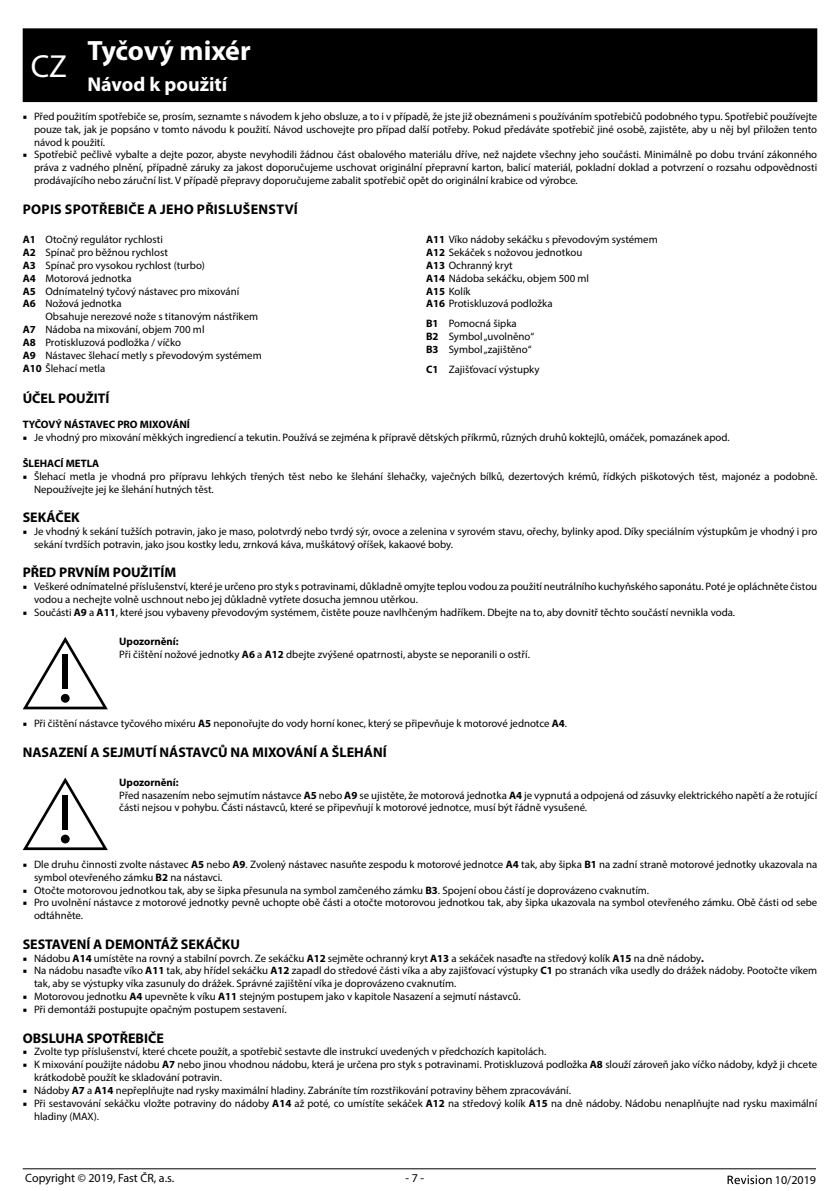
<style>
.page{position:relative;width:840px;height:1191px;background:#fff}
.page>*{position:absolute;margin:0;border:0;box-sizing:border-box;transform-origin:0 0}
.t1{font:32px "Myriad Pro";color:#fff}
.t2{font:700 28px "Myriad Pro";letter-spacing:-.01em;color:#fff}
.t3{font:700 20px "Myriad Pro";color:#fff}
.t4{font:700 14px "Myriad Pro";color:#000}
.t5{font:700 14px "Myriad Pro";letter-spacing:.02em;color:#000}
.t6{font:12px "Myriad Pro";color:#000}
.t7{font:10.8px/12.8px "Myriad Pro";color:#000}
.t8{font:700 10.8px "Myriad Pro";color:#000}
.s1{font-family:"Minion Pro"}
.s2{font-weight:700}
</style>
<div class="page">
<hr style="left:23px;top:1168px;width:792px;height:1px;background:#000">
<svg style="left:727px;top:1175px;width:44px;height:9px"></svg>
<div style="left:23px;top:28px;width:793px;height:74px;background:#000"></div>
<svg style="left:23px;top:637px;width:85px;height:72px"></svg>
<div style="left:62px;top:654px;width:6px;height:35px;background:#000"></div>
<div style="left:61px;top:694px;width:9px;height:8px;background:#000;border-radius:50%"></div>
<svg style="left:23px;top:777px;width:85px;height:73px"></svg>
<div style="left:62px;top:795px;width:6px;height:35px;background:#000"></div>
<div style="left:61px;top:834px;width:9px;height:9px;background:#000;border-radius:50%"></div>
<h2 class="t2" style="left:87px;top:35px;width:165px">Tyčový mixér</h2>
<h3 class="t3" style="left:87px;top:74px;width:141px">Návod k použití</h3>
<p class="t7" style="left:34px;top:110px;width:784px;text-align:justify;text-indent:-11px"><span class="s1">■</span> Před použitím spotřebiče se, prosím, seznamte s návodem k jeho obsluze, a to i v případě, že jste již obeznámeni s používáním spotřebičů podobného typu. Spotřebič používejte pouze tak, jak je popsáno v tomto návodu k použití. Návod uschovejte pro případ další potřeby. Pokud předáváte spotřebič jiné osobě, zajistěte, aby u něj byl přiložen tento návod k použití.</p>
<p class="t7" style="left:34px;top:149px;width:784px;text-align:justify;text-indent:-11px"><span class="s1">■</span> Spotřebič pečlivě vybalte a dejte pozor, abyste nevyhodili žádnou část obalového materiálu dříve, než najdete všechny jeho součásti. Minimálně po dobu trvání zákonného práva z vadného plnění, případně záruky za jakost doporučujeme uschovat originální přepravní karton, balicí materiál, pokladní doklad a potvrzení o rozsahu odpovědnosti prodávajícího nebo záruční list. V případě přepravy doporučujeme zabalit spotřebič opět do originální krabice od výrobce.</p>
<p class="t5" style="left:23px;top:201px;width:276px">POPIS SPOTŘEBIČE A JEHO PŘISLUŠENSTVÍ</p>
<p class="t7" style="left:23px;top:233px;width:218px"><span class="s2">A1</span> Otočný regulátor rychlosti<br><span class="s2">A2</span> Spínač pro běžnou rychlost<br><span class="s2">A3</span> Spínač pro vysokou rychlost (turbo)<br><span class="s2">A4</span> Motorová jednotka<br><span class="s2">A5</span> Odnímatelný tyčový nástavec pro mixování<br><span class="s2">A6</span> Nožová jednotka</p>
<p class="t7" style="left:23px;top:310px;width:240px;text-indent:23px">Obsahuje nerezové nože s titanovým nástřikem <span class="s2">A7</span> Nádoba na mixování, objem 700 ml<br><span class="s2">A8</span> Protiskluzová podložka / víčko<br><span class="s2">A9</span> Nástavec šlehací metly s převodovým systémem <span class="s2">A10</span> Šlehací metla</p>
<h1 class="t1" style="left:31px;top:51px;width:38px">CZ</h1>
<p class="t7" style="left:426px;top:233px;width:233px"><span class="s2">A11</span> Víko nádoby sekáčku s převodovým systémem<br><span class="s2">A12</span> Sekáček s nožovou jednotkou<br><span class="s2">A13</span> Ochranný kryt<br><span class="s2">A14</span> Nádoba sekáčku, objem 500 ml<br><span class="s2">A15</span> Kolík<br><span class="s2">A16</span> Protiskluzová podložka</p>
<p class="t7" style="left:426px;top:318px;width:110px"><span class="s2">B1</span> Pomocná šipka<br><span class="s2">B2</span> Symbol „uvolněno“<br><span class="s2">B3</span> Symbol „zajištěno“</p>
<p class="t7" style="left:426px;top:363px;width:115px"><span class="s2">C1</span> Zajišťovací výstupky</p>
<p class="t4" style="left:23px;top:390px;width:88px">ÚČEL POUŽITÍ</p>
<p class="t8" style="left:23px;top:419px;width:169px">TYČOVÝ NÁSTAVEC PRO MIXOVÁNÍ</p>
<p class="t7" style="left:23px;top:431px;width:708px"><span class="s1">■</span> Je vhodný pro mixování měkkých ingrediencí a tekutin. Používá se zejména k přípravě dětských příkrmů, různých druhů koktejlů, omáček, pomazánek apod.</p>
<p class="t8" style="left:23px;top:457px;width:78px">ŠLEHACÍ METLA</p>
<p class="t7" style="left:34px;top:470px;width:784px;text-indent:-11px"><span class="s1">■</span> Šlehací metla je vhodná pro přípravu lehkých třených těst nebo ke šlehání šlehačky, vaječných bílků, dezertových krémů, řídkých piškotových těst, majonéz a podobně.<br>Nepoužívejte jej ke šlehání hutných těst.</p>
<p class="t4" style="left:23px;top:510px;width:59px">SEKÁČEK</p>
<p class="t7" style="left:34px;top:525px;width:784px;text-indent:-11px"><span class="s1">■</span> Je vhodný k sekání tužších potravin, jako je maso, polotvrdý nebo tvrdý sýr, ovoce a zelenina v syrovém stavu, ořechy, bylinky apod. Díky speciálním výstupkům je vhodný i pro sekání tvrdších potravin, jako jsou kostky ledu, zrnková káva, muškátový oříšek, kakaové boby.</p>
<p class="t4" style="left:23px;top:565px;width:155px">PŘED PRVNÍM POUŽITÍM</p>
<p class="t7" style="left:34px;top:580px;width:784px;text-indent:-11px"><span class="s1">■</span> Veškeré odnímatelné příslušenství, které je určeno pro styk s potravinami, důkladně omyjte teplou vodou za použití neutrálního kuchyňského saponátu. Poté je opláchněte čistou vodou a nechejte volně uschnout nebo jej důkladně vytřete dosucha jemnou utěrkou.</p>
<p class="t7" style="left:23px;top:606px;width:713px"><span class="s1">■</span> Součásti <span class="s2">A9</span> a <span class="s2">A11</span>, které jsou vybaveny převodovým systémem, čistěte pouze navlhčeným hadříkem. Dbejte na to, aby dovnitř těchto součástí nevnikla voda.</p>
<p class="t7" style="left:119px;top:635px;width:412px"><span class="s2">Upozornění:<br></span>Při čištění nožové jednotky <span class="s2">A6</span> a <span class="s2">A12</span> dbejte zvýšené opatrnosti, abyste se neporanili o ostří.</p>
<p class="t7" style="left:23px;top:717px;width:545px"><span class="s1">■</span> Při čištění nástavce tyčového mixéru <span class="s2">A5</span> neponořujte do vody horní konec, který se připevňuje k motorové jednotce <span class="s2">A4</span>.</p>
<p class="t4" style="left:23px;top:744px;width:365px">NASAZENÍ A SEJMUTÍ NÁSTAVCŮ NA MIXOVÁNÍ A ŠLEHÁNÍ</p>
<p class="t7" style="left:119px;top:776px;width:699px"><span class="s2">Upozornění:<br></span>Před nasazením nebo sejmutím nástavce <span class="s2">A5</span> nebo <span class="s2">A9</span> se ujistěte, že motorová jednotka <span class="s2">A4</span> je vypnutá a odpojená od zásuvky elektrického napětí a že rotující části nejsou v pohybu. Části nástavců, které se připevňují k motorové jednotce, musí být řádně vysušené.</p>
<p class="t7" style="left:34px;top:858px;width:784px;text-indent:-11px"><span class="s1">■</span> Dle druhu činnosti zvolte nástavec <span class="s2">A5</span> nebo <span class="s2">A9</span>. Zvolený nástavec nasuňte zespodu k motorové jednotce <span class="s2">A4</span> tak, aby šipka <span class="s2">B1</span> na zadní straně motorové jednotky ukazovala na symbol otevřeného zámku <span class="s2">B2</span> na nástavci.</p>
<p class="t7" style="left:23px;top:884px;width:627px"><span class="s1">■</span> Otočte motorovou jednotkou tak, aby se šipka přesunula na symbol zamčeného zámku <span class="s2">B3</span>. Spojení obou částí je doprovázeno cvaknutím.</p>
<p class="t7" style="left:34px;top:896px;width:784px;text-indent:-11px"><span class="s1">■</span> Pro uvolnění nástavce z motorové jednotky pevně uchopte obě části a otočte motorovou jednotkou tak, aby šipka ukazovala na symbol otevřeného zámku. Obě části od sebe odtáhněte.</p>
<p class="t4" style="left:23px;top:936px;width:219px">SESTAVENÍ A DEMONTÁŽ SEKÁČKU</p>
<p class="t7" style="left:23px;top:952px;width:682px"><span class="s1">■</span> Nádobu <span class="s2">A14</span> umístěte na rovný a stabilní povrch. Ze sekáčku <span class="s2">A12</span> sejměte ochranný kryt <span class="s2">A13</span> a sekáček nasaďte na středový kolík <span class="s2">A15</span> na dně nádoby<span class="s2">.</span></p>
<p class="t7" style="left:34px;top:964px;width:784px;text-indent:-11px"><span class="s1">■</span> Na nádobu nasaďte víko <span class="s2">A11</span> tak, aby hřídel sekáčku <span class="s2">A12</span> zapadl do středové části víka a aby zajišťovací výstupky <span class="s2">C1</span> po stranách víka usedly do drážek nádoby. Pootočte víkem tak, aby se výstupky víka zasunuly do drážek. Správné zajištění víka je doprovázeno cvaknutím.</p>
<p class="t7" style="left:23px;top:990px;width:499px"><span class="s1">■</span> Motorovou jednotku <span class="s2">A4</span> upevněte k víku <span class="s2">A11</span> stejným postupem jako v kapitole Nasazení a sejmutí nástavců.</p>
<p class="t7" style="left:23px;top:1003px;width:265px"><span class="s1">■</span> Při demontáži postupujte opačným postupem sestavení.</p>
<p class="t4" style="left:23px;top:1030px;width:143px">OBSLUHA SPOTŘEBIČE</p>
<p class="t7" style="left:23px;top:1045px;width:525px"><span class="s1">■</span> Zvolte typ příslušenství, které chcete použít, a spotřebič sestavte dle instrukcí uvedených v předchozích kapitolách.</p>
<p class="t7" style="left:34px;top:1058px;width:784px;text-indent:-11px"><span class="s1">■</span> K mixování použijte nádobu <span class="s2">A7</span> nebo jinou vhodnou nádobu, která je určena pro styk s potravinami. Protiskluzová podložka <span class="s2">A8</span> slouží zároveň jako víčko nádoby, když ji chcete krátkodobě použít ke skladování potravin.</p>
<p class="t7" style="left:23px;top:1084px;width:549px"><span class="s1">■</span> Nádoby <span class="s2">A7</span> a <span class="s2">A14</span> nepřeplňujte nad rysky maximální hladiny. Zabráníte tím rozstřikování potraviny během zpracovávání.</p>
<p class="t7" style="left:34px;top:1097px;width:784px;text-indent:-11px"><span class="s1">■</span> Při sestavování sekáčku vložte potraviny do nádoby <span class="s2">A14</span> až poté, co umístíte sekáček <span class="s2">A12</span> na středový kolík <span class="s2">A15</span> na dně nádoby. Nádobu nenaplňujte nad rysku maximální hladiny (MAX).</p>
<p class="t6" style="left:25px;top:1171px;width:150px">Copyright © 2019, Fast ČR, a.s.</p>
<p class="t6" style="left:405px;top:1171px;width:20px">- 7 -</p>
<p class="t6" style="left:774px;top:1174px;width:43px">10/2019</p>
</div>
